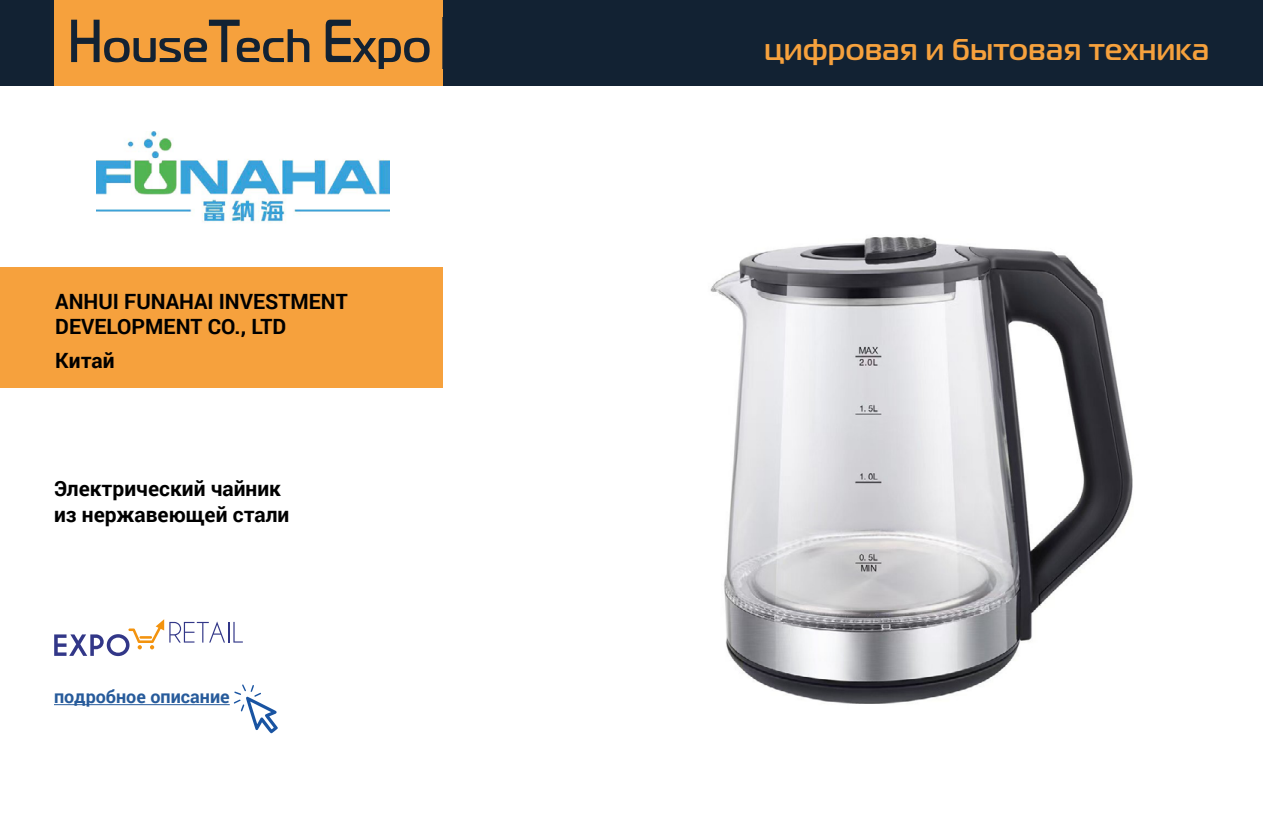
<style>
.page{position:relative;width:1263px;height:830px;background:#fff}
.page>*{position:absolute;margin:0;border:0;box-sizing:border-box;transform-origin:0 0}
.t1{font:500 30px "Magistral";letter-spacing:.02em;color:#f6a13d}
.t2{font:700 21px/25.2px "Roboto";color:#000}
.t3{font:700 18px "Roboto";color:#275b9b}
</style>
<div class="page">
<div style="left:0;top:0;width:1263px;height:85px;background:#122233"></div>
<div style="left:54px;top:69px;width:388px;height:16px;background:#f6a13d"></div>
<div style="left:54px;top:0;width:388px;height:16px;background:#f6a13d"></div>
<svg style="left:54px;top:16px;width:388px;height:53px"></svg>
<svg style="left:234px;top:684px;width:44px;height:49px"></svg>
<img style="left:96px;top:132px;width:294px;height:91px">
<div style="left:0;top:266px;width:442px;height:121px;background:#f6a13d"></div>
<hr style="left:54px;top:703px;width:176px;height:1px;background:#275b9b">
<svg style="left:54px;top:619px;width:189px;height:36px"></svg>
<img style="left:710px;top:236px;width:423px;height:468px">
<div style="left:1023px;top:670px;width:188px;height:121px;background:#fff"></div>
<p class="t2" style="left:55px;top:287px;width:294px">ANHUI FUNAHAI INVESTMENT<br>DEVELOPMENT CO., LTD</p>
<p class="t2" style="left:55px;top:346px;width:61px">Китай</p>
<p class="t2" style="left:54px;top:475px;width:237px">Электрический чайник из нержавеющей стали</p>
<p class="t3" style="left:54px;top:684px;width:177px">подробное описание</p>
<h1 class="t1" style="left:764px;top:32px;width:446px">цифровая и бытовая техника</h1>
</div>
